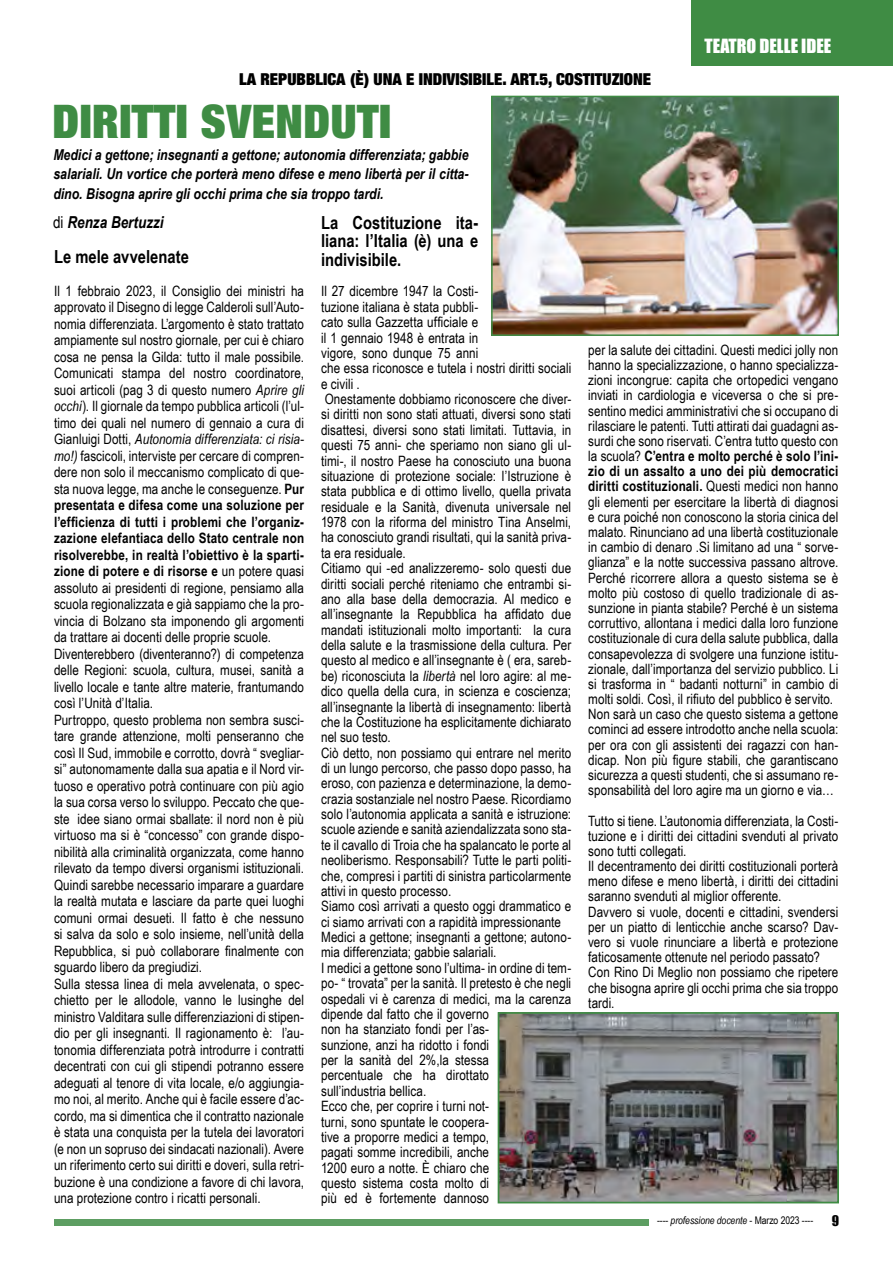
<style>
.page{position:relative;width:893px;height:1263px;background:#fff}
.page>*{position:absolute;margin:0;border:0;box-sizing:border-box;transform-origin:0 0}
.t1{font:900 expanded 46.5px "Helvetica Neue";letter-spacing:.01em;color:#3f8c44}
.t2{font:700 18px/18.3px "Arial Narrow";color:#000;text-align:justify}
.t3{font:18px "Impact";color:#fff}
.t4{font:900 expanded 16.5px "Helvetica Neue";color:#000}
.t5{font:italic 700 16.5px "Arial Narrow";color:#000}
.t6{font:italic 700 15px/19.5px "Arial Narrow";color:#000;text-align:justify}
.t7{font:14.25px/16.5px "Arial Narrow";letter-spacing:.005em;color:#000;text-align:justify}
.t8{font:13.5px "Impact";color:#000}
.t9{font:10.5px "Arial Narrow";letter-spacing:-.005em;color:#000}
.s1{font-weight:400;font-style:normal}
.s2{font-style:italic}
.s3{font-weight:700}
</style>
<div class="page">
<div style="left:54px;top:1219px;width:594px;height:6px;background:#5d9e62"></div>
<img style="left:501px;top:1015px;width:335px;height:185px">
<div style="left:498px;top:1012px;width:341px;height:191px;border:2px solid #3f8c44"></div>
<img style="left:494px;top:99px;width:342px;height:234px">
<div style="left:491px;top:96px;width:348px;height:240px;border:2px solid #3f8c44"></div>
<div style="left:692px;top:0;width:201px;height:65px;background:#3f8c44"></div>
<p class="t4" style="left:239px;top:68px;width:413px">LA REPUBBLICA (È) UNA E INDIVISIBILE. ART.5, COSTITUZIONE</p>
<p class="t1" style="left:53px;top:92px;width:340px">DIRITTI SVENDUTI</p>
<p class="t6" style="left:53px;top:144px;width:417px">Medici a gettone; insegnanti a gettone; autonomia differenziata; gabbie salariali. Un vortice che porterà meno difese e meno libertà per il citta&shy;dino. Bisogna aprire gli occhi prima che sia troppo tardi.</p>
<p class="t3" style="left:705px;top:32px;width:128px">TEATRO DELLE IDEE</p>
<p class="t5" style="left:53px;top:210px;width:112px"><span class="s1">di</span> Renza Bertuzzi</p>
<p class="t2" style="left:54px;top:246px;width:136px">Le mele avvelenate</p>
<p class="t7" style="left:54px;top:282px;width:252px">Il 1 febbraio 2023, il Consiglio dei ministri ha approvato il Disegno di legge Calderoli sull’Auto&shy;nomia differenziata. L’argomento è stato trattato ampiamente sul nostro giornale, per cui è chiaro cosa ne pensa la Gilda: tutto il male possibile.<br>Comunicati stampa del nostro coordinatore, suoi articoli (pag 3 di questo numero <span class="s2">Aprire gli occhi</span>). Il giornale da tempo pubblica articoli (l’ul&shy;timo dei quali nel numero di gennaio a cura di Gianluigi Dotti, <span class="s2">Autonomia differenziata: ci risia&shy;mo!)</span> fascicoli, interviste per cercare di compren&shy;dere non solo il meccanismo complicato di que&shy;sta nuova legge, ma anche le conseguenze. <span class="s3">Pur presentata e difesa come una soluzione per l’efficienza di tutti i problemi che l’organiz&shy;zazione elefantiaca dello Stato centrale non risolverebbe, in realtà l’obiettivo è la sparti&shy;zione di potere e di risorse e</span> un potere quasi assoluto ai presidenti di regione, pensiamo alla scuola regionalizzata e già sappiamo che la pro&shy;vincia di Bolzano sta imponendo gli argomenti da trattare ai docenti delle proprie scuole.</p>
<p class="t7" style="left:54px;top:645px;width:252px">Diventerebbero (diventeranno?) di competenza delle Regioni: scuola, cultura, musei, sanità a livello locale e tante altre materie, frantumando così l’Unità d’Italia.</p>
<p class="t7" style="left:54px;top:711px;width:252px">Purtroppo, questo problema non sembra susci&shy;tare grande attenzione, molti penseranno che così Il Sud, immobile e corrotto, dovrà “ svegliar&shy;si” autonomamente dalla sua apatia e il Nord vir&shy;tuoso e operativo potrà continuare con più agio la sua corsa verso lo sviluppo. Peccato che que&shy;ste idee siano ormai sballate: il nord non è più virtuoso ma si è “concesso” con grande dispo&shy;nibilità alla criminalità organizzata, come hanno rilevato da tempo diversi organismi istituzionali.<br>Quindi sarebbe necessario imparare a guardare la realtà mutata e lasciare da parte quei luoghi comuni ormai desueti. Il fatto è che nessuno si salva da solo e solo insieme, nell’unità della Repubblica, si può collaborare finalmente con sguardo libero da pregiudizi.</p>
<p class="t7" style="left:54px;top:975px;width:252px">Sulla stessa linea di mela avvelenata, o spec&shy;chietto per le allodole, vanno le lusinghe del ministro Valditara sulle differenziazioni di stipen&shy;dio per gli insegnanti. Il ragionamento è: l’au&shy;tonomia differenziata potrà introdurre i contratti decentrati con cui gli stipendi potranno essere adeguati al tenore di vita locale, e/o aggiungia&shy;mo noi, al merito. Anche qui è facile essere d’ac&shy;cordo, ma si dimentica che il contratto nazionale è stata una conquista per la tutela dei lavoratori (e non un sopruso dei sindacati nazionali). Avere un riferimento certo sui diritti e doveri, sulla retri&shy;buzione è una condizione a favore di chi lavora, una protezione contro i ricatti personali.</p>
<p class="t2" style="left:321px;top:213px;width:159px">La Costituzione ita&shy;liana: l’Italia (è) una e indivisibile.</p>
<p class="t7" style="left:321px;top:283px;width:252px;line-height:15.3px;text-align:left">Il 27 dicembre 1947 la Costi-<br>tuzione italiana è stata pubbli-<br>cato sulla Gazzetta ufficiale e<br>il 1 gennaio 1948 è entrata in<br>vigore, sono dunque 75 anni<br>che essa riconosce e tutela i nostri diritti sociali e civili .</p>
<p class="t7" style="left:321px;top:391px;width:252px;line-height:15.3px">Onestamente dobbiamo riconoscere che diver&shy;si diritti non sono stati attuati, diversi sono stati disattesi, diversi sono stati limitati. Tuttavia, in questi 75 anni- che speriamo non siano gli ul&shy;timi-, il nostro Paese ha conosciuto una buona situazione di protezione sociale: l’Istruzione è stata pubblica e di ottimo livello, quella privata residuale e la Sanità, divenuta universale nel 1978 con la riforma del ministro Tina Anselmi, ha conosciuto grandi risultati, qui la sanità priva&shy;ta era residuale.</p>
<p class="t7" style="left:321px;top:560px;width:252px;line-height:15.3px">Citiamo qui -ed analizzeremo- solo questi due diritti sociali perché riteniamo che entrambi si&shy;ano alla base della democrazia. Al medico e all’insegnante la Repubblica ha affidato due mandati istituzionali molto importanti: la cura della salute e la trasmissione della cultura. Per questo al medico e all’insegnante è ( era, sareb&shy;be) riconosciuta la <span class="s2">libertà</span> nel loro agire: al me&shy;dico quella della cura, in scienza e coscienza; all’insegnante la libertà di insegnamento: libertà che la Costituzione ha esplicitamente dichiarato nel suo testo.</p>
<p class="t7" style="left:321px;top:744px;width:252px;line-height:15.3px">Ciò detto, non possiamo qui entrare nel merito di un lungo percorso, che passo dopo passo, ha eroso, con pazienza e determinazione, la demo&shy;crazia sostanziale nel nostro Paese. Ricordiamo solo l’autonomia applicata a sanità e istruzione: scuole aziende e sanità aziendalizzata sono sta&shy;te il cavallo di Troia che ha spalancato le porte al neoliberismo. Responsabili? Tutte le parti politi&shy;che, compresi i partiti di sinistra particolarmente attivi in questo processo.</p>
<p class="t7" style="left:321px;top:898px;width:252px;line-height:15.3px">Siamo così arrivati a questo oggi drammatico e ci siamo arrivati con a rapidità impressionante</p>
<p class="t7" style="left:321px;top:929px;width:252px;line-height:15.3px">Medici a gettone; insegnanti a gettone; autono&shy;mia differenziata; gabbie salariali.</p>
<p class="t7" style="left:321px;top:960px;width:252px;line-height:15.3px;text-align:left">I medici a gettone sono l’ultima- in ordine di tem&shy;po- “ trovata” per la sanità. Il pretesto è che negli ospedali vi è carenza di medici, ma la carenza dipende dal fatto che il governo<br>non ha stanziato fondi per l’as-<br>sunzione, anzi ha ridotto i fondi<br>per la sanità del 2%,la stessa<br>percentuale che ha dirottato<br>sull’industria bellica.</p>
<p class="t7" style="left:321px;top:1098px;width:170px;line-height:15.3px">Ecco che, per coprire i turni not&shy;turni, sono spuntate le coopera&shy;tive a proporre medici a tempo, pagati somme incredibili, anche 1200 euro a notte. È chiaro che questo sistema costa molto di più ed è fortemente dannoso</p>
<p class="t7" style="left:588px;top:342px;width:252px;line-height:15.1px">per la salute dei cittadini. Questi medici jolly non hanno la specializzazione, o hanno specializza&shy;zioni incongrue: capita che ortopedici vengano inviati in cardiologia e viceversa o che si pre&shy;sentino medici amministrativi che si occupano di rilasciare le patenti. Tutti attirati dai guadagni as&shy;surdi che sono riservati. C’entra tutto questo con la scuola? <span class="s3">C’entra e molto perché è solo l’ini&shy;zio di un assalto a uno dei più democratici diritti costituzionali.</span> Questi medici non hanno gli elementi per esercitare la libertà di diagnosi e cura poiché non conoscono la storia cinica del malato. Rinunciano ad una libertà costituzionale in cambio di denaro .Si limitano ad una “ sorve&shy;glianza” e la notte successiva passano altrove.<br>Perché ricorrere allora a questo sistema se è molto più costoso di quello tradizionale di as&shy;sunzione in pianta stabile? Perché è un sistema corruttivo, allontana i medici dalla loro funzione costituzionale di cura della salute pubblica, dalla consapevolezza di svolgere una funzione istitu&shy;zionale, dall’importanza del servizio pubblico. Li si trasforma in “ badanti notturni” in cambio di molti soldi. Così, il rifiuto del pubblico è servito.</p>
<p class="t7" style="left:588px;top:706px;width:252px;line-height:15.1px">Non sarà un caso che questo sistema a gettone cominci ad essere introdotto anche nella scuola: per ora con gli assistenti dei ragazzi con han&shy;dicap. Non più figure stabili, che garantiscano sicurezza a questi studenti, che si assumano re&shy;sponsabilità del loro agire ma un giorno e via…</p>
<p class="t7" style="left:588px;top:812px;width:252px;line-height:15.1px">Tutto si tiene. L’autonomia differenziata, la Costi&shy;tuzione e i diritti dei cittadini svenduti al privato sono tutti collegati.</p>
<p class="t7" style="left:588px;top:858px;width:252px;line-height:15.1px">Il decentramento dei diritti costituzionali porterà meno difese e meno libertà, i diritti dei cittadini saranno svenduti al miglior offerente.</p>
<p class="t7" style="left:588px;top:903px;width:252px;line-height:15.1px">Davvero si vuole, docenti e cittadini, svendersi per un piatto di lenticchie anche scarso? Dav&shy;vero si vuole rinunciare a libertà e protezione faticosamente ottenute nel periodo passato?</p>
<p class="t7" style="left:588px;top:964px;width:252px;line-height:15.1px">Con Rino Di Meglio non possiamo che ripetere che bisogna aprire gli occhi prima che sia troppo tardi.</p>
<p class="t9" style="left:657px;top:1213px;width:158px">---- <span class="s2">professione docente</span> - Marzo 2023 ----</p>
<p class="t8" style="left:832px;top:1210px;width:9px">9</p>
</div>
